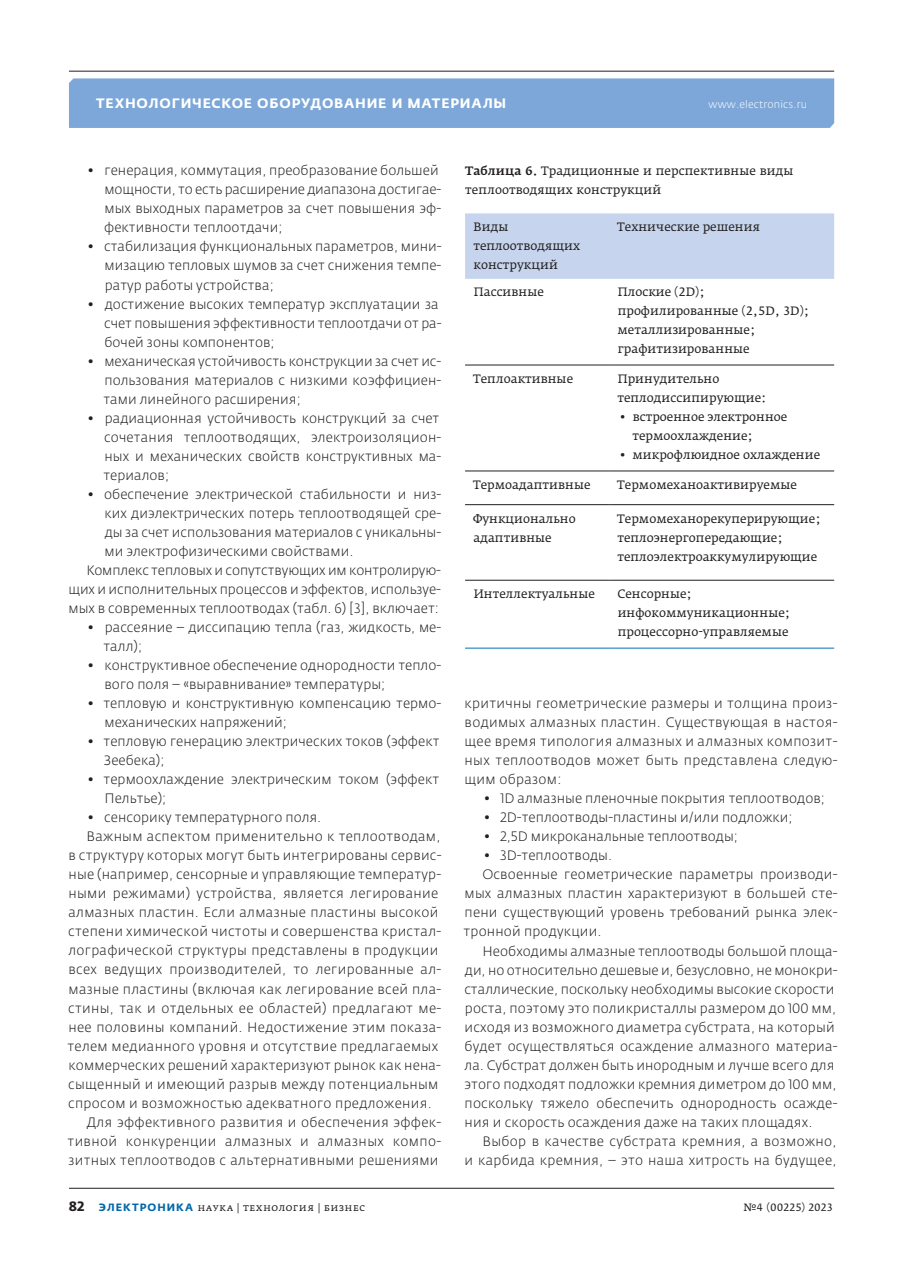
<style>
.page{position:relative;width:923px;height:1276px;background:#fff}
.page>*{position:absolute;margin:0;border:0;box-sizing:border-box;transform-origin:0 0}
.t1{font:300 13.5px/19px "Fedra Sans Pro";letter-spacing:.01em;color:#231f20}
.t2{font:300 13.5px "Fedra Sans Pro";letter-spacing:.03em;color:#231f20}
.t3{font:700 13.5px "Fedra Sans Alt Pro";letter-spacing:.06em;color:#fff}
.t4{font:12px/19px "Fedra Serif A Pro";color:#231f20}
.t5{font:10.5px "Fedra Serif A Pro";letter-spacing:.03em;color:#231f20}
.t6{font:300 10.5px "Fedra Sans Pro";letter-spacing:.015em;color:#fff}
.s1{font-weight:500}
.s2{font-family:"Fedra Sans Pro";font-weight:700;font-size:13.5px}
.s3{font-family:"Fedra Sans Alt Pro";font-weight:700;color:#0067aa}
</style>
<div class="page">
<div style="left:69px;top:78px;width:765px;height:50px;background:#7ca7d8"></div>
<hr style="left:69px;top:71px;width:765px;height:1px;background:#231f20">
<hr style="left:69px;top:1188px;width:765px;height:1px;background:#231f20">
<div style="left:465px;top:213px;width:369px;height:66px;background:#c6d5ed"></div>
<hr style="left:465px;top:365px;width:144px;height:1px;background:#231f20">
<hr style="left:609px;top:365px;width:225px;height:1px;background:#231f20">
<hr style="left:465px;top:471px;width:144px;height:1px;background:#231f20">
<hr style="left:609px;top:471px;width:225px;height:1px;background:#231f20">
<hr style="left:465px;top:504px;width:144px;height:1px;background:#231f20">
<hr style="left:609px;top:504px;width:225px;height:1px;background:#231f20">
<hr style="left:465px;top:580px;width:144px;height:1px;background:#231f20">
<hr style="left:609px;top:580px;width:225px;height:1px;background:#231f20">
<hr style="left:465px;top:648px;width:144px;height:1px;background:#0072bc">
<hr style="left:609px;top:648px;width:225px;height:1px;background:#0072bc">
<p class="t3" style="left:96px;top:95px;width:412px">ТЕХНОЛОГИЧЕСКОЕ ОБОРУДОВАНИЕ И МАТЕРИАЛЫ</p>
<p class="t6" style="left:708px;top:98px;width:100px">www.electronics.ru</p>
<p class="t1" style="left:104px;top:161px;width:339px;text-indent:-17px">• генерация, коммутация, преобразование большей мощности, то есть расширение диапазона достигае&shy;мых выходных параметров за счет повышения эф&shy;фективности теплоотдачи;</p>
<p class="t1" style="left:104px;top:237px;width:338px;text-align:justify;text-indent:-17px">• стабилизация функциональных параметров, мини&shy;мизацию тепловых шумов за счет снижения темпе&shy;ратур работы устройства;</p>
<p class="t1" style="left:104px;top:294px;width:339px;text-indent:-17px">• достижение высоких температур эксплуатации за счет повышения эффективности теплоотдачи от ра&shy;бочей зоны компонентов;</p>
<p class="t1" style="left:103px;top:351px;width:339px;text-align:justify;text-indent:-16px">• механическая устойчивость конструкции за счет ис&shy;пользования материалов с низкими коэффициен&shy;тами линейного расширения;</p>
<p class="t1" style="left:103px;top:408px;width:339px;text-indent:-16px">• радиационная устойчивость конструкций за счет сочетания теплоотводящих, электроизоляцион&shy;ных и механических свойств конструктивных ма&shy;териалов;</p>
<p class="t1" style="left:88px;top:484px;width:355px">• обеспечение электрической стабильности и низ-</p>
<p class="t1" style="left:104px;top:503px;width:338px">ких диэлектрических потерь теплоотводящей сре-</p>
<p class="t1" style="left:105px;top:522px;width:338px">ды за счет использования материалов с уникальны-</p>
<p class="t1" style="left:104px;top:541px;width:250px">ми электрофизическими свойствами.</p>
<p class="t1" style="left:86px;top:560px;width:356px">Комплекс тепловых и сопутствующих им контролирую-</p>
<p class="t1" style="left:68px;top:580px;width:374px">щих и исполнительных процессов и эффектов, используе-</p>
<p class="t1" style="left:68px;top:599px;width:372px">мых в современных теплоотводах (табл. 6) [3], включает:</p>
<p class="t1" style="left:103px;top:618px;width:339px;text-indent:-16px">• рассеяние – диссипацию тепла (газ, жидкость, ме&shy;талл);</p>
<p class="t1" style="left:104px;top:656px;width:338px;text-indent:-17px">• конструктивное обеспечение однородности тепло&shy;вого поля – «выравнивание» температуры;</p>
<p class="t1" style="left:104px;top:694px;width:338px;text-indent:-17px">• тепловую и конструктивную компенсацию термо&shy;механических напряжений;</p>
<p class="t1" style="left:104px;top:732px;width:337px;text-indent:-17px">• тепловую генерацию электрических токов (эффект<br>Зеебека);</p>
<p class="t1" style="left:104px;top:770px;width:336px;text-indent:-17px">• термоохлаждение электрическим током (эффект<br>Пельтье);</p>
<p class="t1" style="left:88px;top:808px;width:235px">• сенсорику температурного поля.</p>
<p class="t1" style="left:86px;top:827px;width:355px">Важным аспектом применительно к теплоотводам,</p>
<p class="t1" style="left:68px;top:846px;width:374px">в структуру которых могут быть интегрированы сервис-</p>
<p class="t1" style="left:68px;top:865px;width:374px">ные (например, сенсорные и управляющие температур-</p>
<p class="t1" style="left:68px;top:884px;width:371px">ными режимами) устройства, является легирование</p>
<p class="t1" style="left:68px;top:903px;width:371px">алмазных пластин. Если алмазные пластины высокой</p>
<p class="t1" style="left:68px;top:922px;width:375px">степени химической чистоты и совершенства кристал-</p>
<p class="t1" style="left:68px;top:941px;width:371px">лографической структуры представлены в продукции</p>
<p class="t1" style="left:68px;top:960px;width:374px">всех ведущих производителей, то легированные ал-</p>
<p class="t1" style="left:68px;top:979px;width:374px">мазные пластины (включая как легирование всей пла-</p>
<p class="t1" style="left:68px;top:998px;width:375px">стины, так и отдельных ее областей) предлагают ме-</p>
<p class="t1" style="left:68px;top:1017px;width:374px">нее половины компаний. Недостижение этим показа-</p>
<p class="t1" style="left:67px;top:1036px;width:372px">телем медианного уровня и отсутствие предлагаемых</p>
<p class="t1" style="left:68px;top:1055px;width:374px">коммерческих решений характеризуют рынок как нена-</p>
<p class="t1" style="left:68px;top:1074px;width:372px">сыщенный и имеющий разрыв между потенциальным</p>
<p class="t1" style="left:68px;top:1093px;width:365px">спросом и возможностью адекватного предложения.</p>
<p class="t1" style="left:87px;top:1112px;width:356px">Для эффективного развития и обеспечения эффек-</p>
<p class="t2" style="left:67px;top:1132px;width:375px">тивной конкуренции алмазных и алмазных компо-</p>
<p class="t1" style="left:68px;top:1150px;width:371px">зитных теплоотводов с альтернативными решениями</p>
<p class="t4" style="left:465px;top:162px;width:330px"><span class="s1">Таблица 6.</span> Традиционные и перспективные виды теплоотводящих конструкций</p>
<p class="t4" style="left:473px;top:218px;width:108px">Виды теплоотводящих конструкций</p>
<p class="t4" style="left:617px;top:218px;width:144px">Технические решения</p>
<p class="t4" style="left:474px;top:282px;width:72px">Пассивные</p>
<p class="t4" style="left:617px;top:282px;width:193px">Плоские (2D); профилированные (2,5D, 3D); металлизированные; графитизированные</p>
<p class="t4" style="left:473px;top:369px;width:101px">Теплоактивные</p>
<p class="t4" style="left:617px;top:369px;width:151px">Принудительно теплодиссипирующие:</p>
<p class="t4" style="left:632px;top:407px;width:156px;text-indent:-13px">• встроенное электронное термоохлаждение;</p>
<p class="t4" style="left:619px;top:445px;width:202px">• микрофлюидное охлаждение</p>
<p class="t4" style="left:473px;top:475px;width:119px">Термоадаптивные</p>
<p class="t4" style="left:617px;top:475px;width:181px">Термомеханоактивируемые</p>
<p class="t4" style="left:473px;top:509px;width:104px">Функционально адаптивные</p>
<p class="t4" style="left:617px;top:509px;width:205px">Термомеханорекуперирующие; теплоэнергопередающие; теплоэлектроаккумулирующие</p>
<p class="t4" style="left:474px;top:584px;width:123px">Интеллектуальные</p>
<p class="t4" style="left:617px;top:584px;width:174px">Сенсорные; инфокоммуникационные; процессорно-управляемые</p>
<p class="t1" style="left:464px;top:694px;width:374px;text-align:justify">критичны геометрические размеры и толщина произ&shy;водимых алмазных пластин. Существующая в настоя&shy;щее время типология алмазных и алмазных композит&shy;ных теплоотводов может быть представлена следую&shy;щим образом:</p>
<p class="t1" style="left:484px;top:789px;width:343px">• 1D алмазные пленочные покрытия теплоотводов;</p>
<p class="t1" style="left:484px;top:808px;width:310px">• 2D-теплоотводы-пластины и/или подложки;</p>
<p class="t1" style="left:484px;top:827px;width:256px">• 2,5D микроканальные теплоотводы;</p>
<p class="t1" style="left:484px;top:846px;width:130px">• 3D-теплоотводы.</p>
<p class="t1" style="left:482px;top:865px;width:357px">Освоенные геометрические параметры производи-</p>
<p class="t1" style="left:464px;top:884px;width:374px">мых алмазных пластин характеризуют в большей сте-</p>
<p class="t1" style="left:464px;top:903px;width:374px">пени существующий уровень требований рынка элек-</p>
<p class="t1" style="left:463px;top:922px;width:139px">тронной продукции.</p>
<p class="t1" style="left:482px;top:941px;width:357px">Необходимы алмазные теплоотводы большой площа-</p>
<p class="t1" style="left:465px;top:960px;width:374px">ди, но относительно дешевые и, безусловно, не монокри-</p>
<p class="t1" style="left:464px;top:979px;width:372px">сталлические, поскольку необходимы высокие скорости</p>
<p class="t1" style="left:465px;top:998px;width:373px">роста, поэтому это поликристаллы размером до 100 мм,</p>
<p class="t1" style="left:464px;top:1017px;width:371px">исходя из возможного диаметра субстрата, на который</p>
<p class="t1" style="left:464px;top:1036px;width:374px">будет осуществляться осаждение алмазного материа-</p>
<p class="t1" style="left:464px;top:1055px;width:371px">ла. Субстрат должен быть инородным и лучше всего для</p>
<p class="t1" style="left:464px;top:1074px;width:373px">этого подходят подложки кремния диметром до 100 мм,</p>
<p class="t1" style="left:464px;top:1093px;width:374px">поскольку тяжело обеспечить однородность осажде-</p>
<p class="t1" style="left:464px;top:1112px;width:349px">ния и скорость осаждения даже на таких площадях.</p>
<p class="t1" style="left:482px;top:1131px;width:355px">Выбор в качестве субстрата кремния, а возможно,</p>
<p class="t1" style="left:464px;top:1150px;width:373px">и карбида кремния, – это наша хитрость на будущее,</p>
<p class="t5" style="left:69px;top:1200px;width:298px"><span class="s2">82</span> <span class="s3">ЭЛЕКТРОНИКА</span> наука | технология | бизнес</p>
<p class="t5" style="left:743px;top:1200px;width:90px">№4 (00225) 2023</p>
</div>
